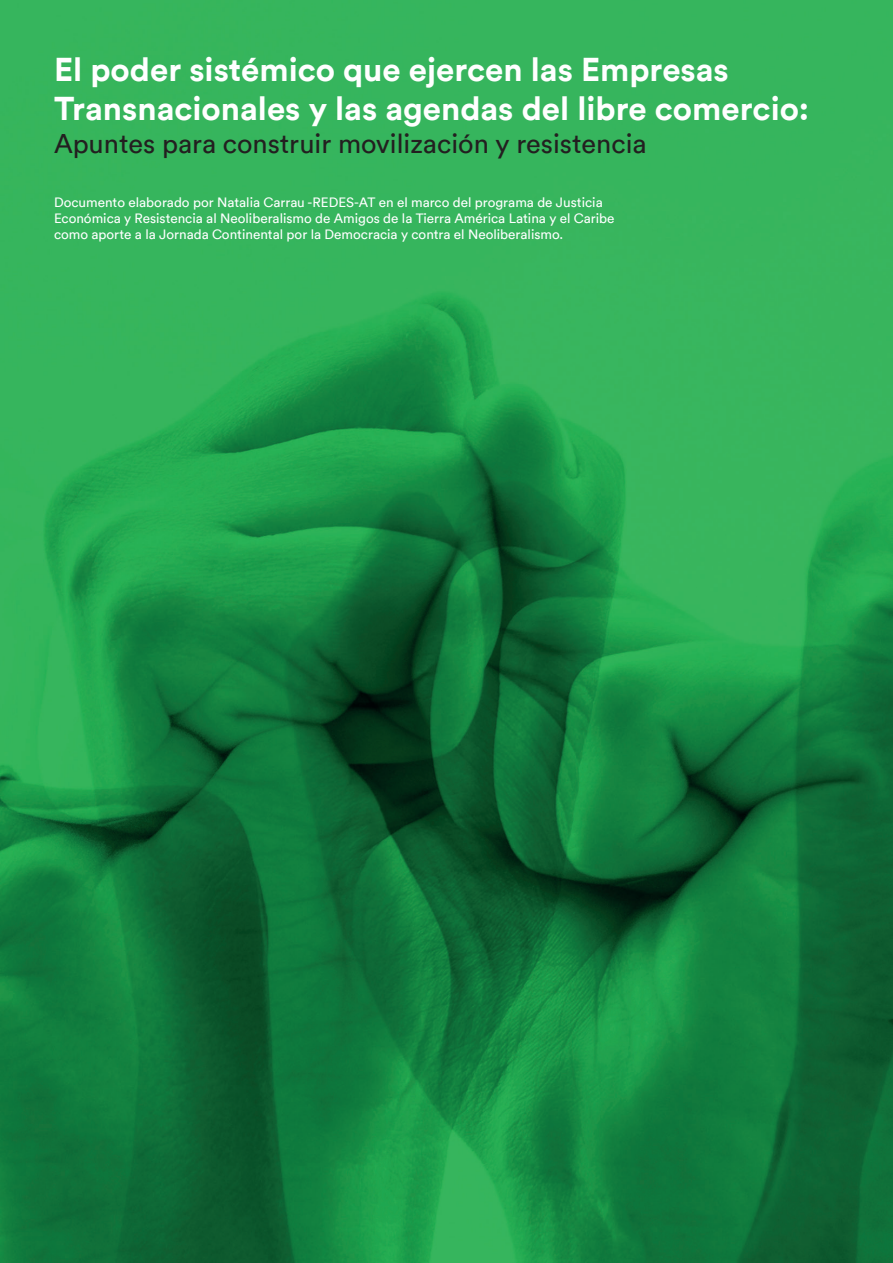
<style>
.page{position:relative;width:893px;height:1263px;background:#fff}
.page>*{position:absolute;margin:0;border:0;box-sizing:border-box;transform-origin:0 0}
.t1{font:700 33px/39.6px "Circular";color:#fff}
.t2{font:27px "Circular";color:#231f20}
.t3{font:13.5px/16.2px "Circular";color:#fff}
</style>
<div class="page">
<img style="left:0;top:0;width:893px;height:1263px">
<h1 class="t1" style="left:54px;top:49px;width:757px">El poder sistémico que ejercen las Empresas<br>Transnacionales y las agendas del libre comercio:</h1>
<h2 class="t2" style="left:54px;top:127px;width:594px">Apuntes para construir movilización y resistencia</h2>
<p class="t3" style="left:54px;top:194px;width:562px">Documento elaborado por Natalia Carrau -REDES-AT en el marco del programa de Justicia<br>Económica y Resistencia al Neoliberalismo de Amigos de la Tierra América Latina y el Caribe como aporte a la Jornada Continental por la Democracia y contra el Neoliberalismo.</p>
</div>
